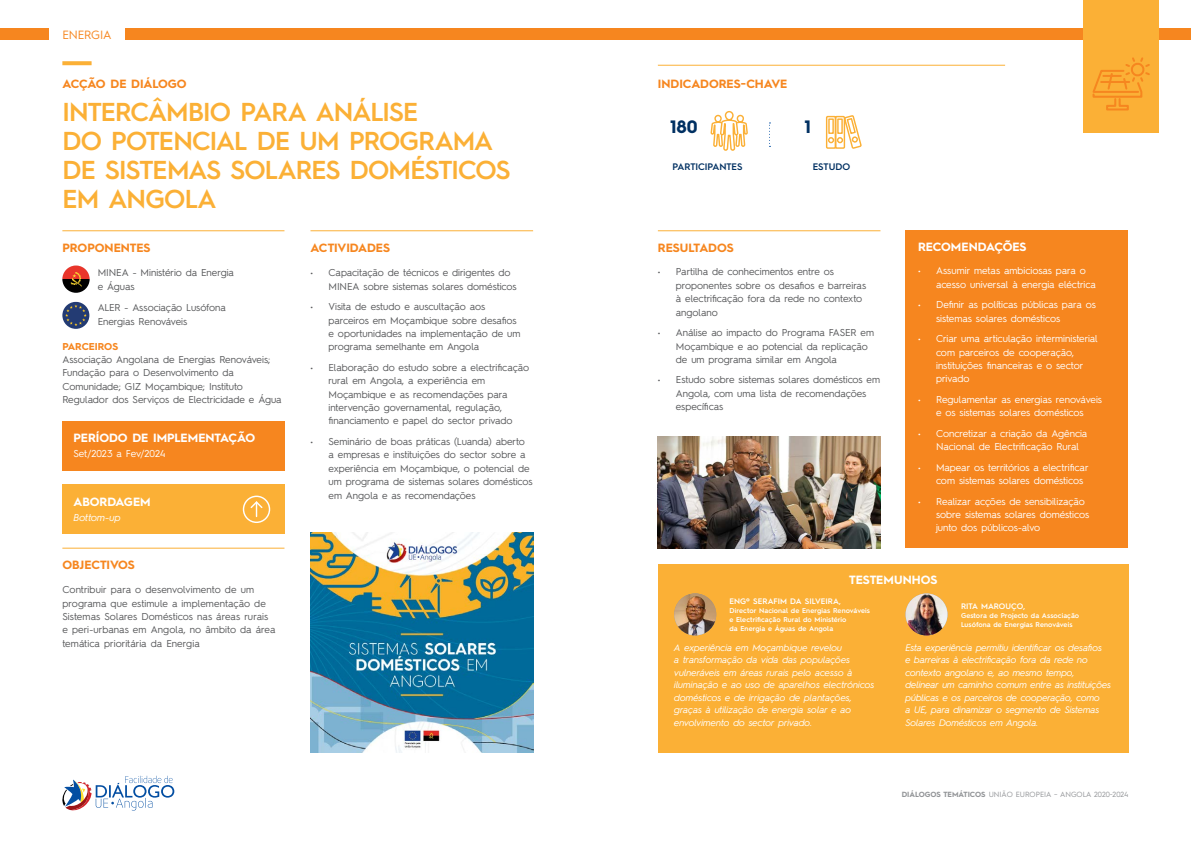
<style>
.page{position:relative;width:1191px;height:842px;background:#fff}
.page>*{position:absolute;margin:0;border:0;box-sizing:border-box;transform-origin:0 0}
.t1{font:600 26px/29px "Hurme Geometric Sans 2";letter-spacing:-.03em;color:#fbb036}
.t2{font:700 18px "Hurme Geometric Sans 2";color:#003062}
.t3{font:700 12px "Hurme Geometric Sans 2";letter-spacing:-.005em;color:#f6861f}
.t4{font:700 12px "Hurme Geometric Sans 2";letter-spacing:-.005em;color:#fff}
.t5{font:12px "Hurme Geometric Sans 2";letter-spacing:-.02em;color:#f6861f}
.t6{font:10px/13.4px "Hurme Geometric Sans 2";color:#58595b}
.t7{font:10px/13.4px "Hurme Geometric Sans 2";letter-spacing:-.005em;color:#fff}
.t8{font:italic 10px "Hurme Geometric Sans 2";color:#fff}
.t9{font:700 10px "Hurme Geometric Sans 2";letter-spacing:-.005em;color:#f6861f}
.t10{font:italic 9.5px/12.5px "Hurme Geometric Sans 2";letter-spacing:-.01em;color:#fff}
.t11{font:600 9.5px "Hurme Geometric Sans 2";letter-spacing:-.005em;color:#003062}
.t12{font:600 8px "Hurme Geometric Sans 2";letter-spacing:.005em;color:#fff}
.t13{font:7.5px "Hurme Geometric Sans 2";color:#939598}
.t14{font:600 7px/9px "Hurme Geometric Sans 2";letter-spacing:.01em;color:#fff}
.s1{font-weight:700}
</style>
<div class="page">
<svg style="left:62px;top:776px;width:112px;height:35px"></svg>
<div style="left:905px;top:230px;width:223px;height:318px;background:#f6861f"></div>
<hr style="left:658px;top:230px;width:222px;height:1px;background:#fbb036">
<div style="left:0;top:28px;width:1191px;height:12px;background:#f6861f"></div>
<hr style="left:62px;top:548px;width:222px;height:1px;background:#fbb036">
<hr style="left:310px;top:230px;width:223px;height:1px;background:#fbb036">
<svg style="left:62px;top:61px;width:30px;height:4px"></svg>
<div style="left:1083px;top:0;width:76px;height:132px;background:#fbb036"></div>
<hr style="left:658px;top:65px;width:347px;height:1px;background:#fbb036">
<div style="left:49px;top:23px;width:76px;height:25px;background:#fff"></div>
<hr style="left:62px;top:230px;width:222px;height:1px;background:#fbb036">
<svg style="left:62px;top:302px;width:27px;height:27px"></svg>
<svg style="left:65px;top:305px;width:22px;height:21px"></svg>
<svg style="left:62px;top:266px;width:28px;height:13px"></svg>
<svg style="left:62px;top:279px;width:28px;height:14px"></svg>
<svg style="left:71px;top:272px;width:11px;height:15px"></svg>
<div style="left:62px;top:421px;width:223px;height:50px;background:#f6861f"></div>
<div style="left:62px;top:484px;width:223px;height:50px;background:#fbb036"></div>
<svg style="left:769px;top:122px;width:1px;height:25px"></svg>
<svg style="left:1092px;top:57px;width:58px;height:54px"></svg>
<div style="left:658px;top:564px;width:470px;height:188px;background:#fbb036"></div>
<img style="left:674px;top:593px;width:42px;height:42px;border-radius:21px">
<img style="left:905px;top:593px;width:42px;height:42px;border-radius:21px">
<img style="left:658px;top:437px;width:222px;height:111px">
<img style="left:310px;top:532px;width:223px;height:220px">
<div style="left:243px;top:496px;width:27px;height:27px;border:1px solid #fff;border-radius:50%"></div>
<svg style="left:250px;top:501px;width:13px;height:15px"></svg>
<svg style="left:710px;top:111px;width:38px;height:40px"></svg>
<svg style="left:825px;top:115px;width:37px;height:34px"></svg>
<p class="t5" style="left:63px;top:26px;width:50px">ENERGIA</p>
<p class="t3" style="left:63px;top:75px;width:126px">ACÇÃO DE DIÁLOGO</p>
<h1 class="t1" style="left:62px;top:96px;width:449px">INTERCÂMBIO PARA ANÁLISE<br>DO POTENCIAL DE UM PROGRAMA<br>DE SISTEMAS SOLARES DOMÉSTICOS<br>EM ANGOLA</h1>
<p class="t3" style="left:63px;top:240px;width:89px">PROPONENTES</p>
<p class="t6" style="left:98px;top:265px;width:138px">MINEA - Ministério da Energia e Águas</p>
<p class="t6" style="left:98px;top:300px;width:130px">ALER - Associação Lusófona<br>Energias Renováveis</p>
<p class="t9" style="left:62px;top:339px;width:57px">PARCEIROS</p>
<p class="t6" style="left:62px;top:352px;width:221px">Associação Angolana de Energias Renováveis; Fundação para o Desenvolvimento da Comunidade; GIZ Moçambique; Instituto Regulador dos Serviços de Electricidade e Água</p>
<p class="t4" style="left:73px;top:430px;width:183px">PERÍODO DE IMPLEMENTAÇÃO</p>
<p class="t7" style="left:73px;top:447px;width:94px">Set/2023 a Fev/2024</p>
<p class="t4" style="left:73px;top:493px;width:79px">ABORDAGEM</p>
<p class="t8" style="left:73px;top:510px;width:49px">Bottom-up</p>
<p class="t3" style="left:62px;top:557px;width:74px">OBJECTIVOS</p>
<p class="t6" style="left:62px;top:582px;width:215px">Contribuir para o desenvolvimento de um programa que estimule a implementação de Sistemas Solares Domésticos nas áreas rurais e peri-urbanas em Angola, no âmbito da área temática prioritária da Energia</p>
<p class="t3" style="left:311px;top:240px;width:81px">ACTIVIDADES</p>
<p class="t6" style="left:328px;top:265px;width:190px;text-indent:-18px">• Capacitação de técnicos e dirigentes do<br>MINEA sobre sistemas solares domésticos</p>
<p class="t6" style="left:328px;top:299px;width:193px;text-indent:-18px">• Visita de estudo e auscultação aos parceiros em Moçambique sobre desafios e oportunidades na implementação de um programa semelhante em Angola</p>
<p class="t6" style="left:328px;top:360px;width:202px;text-indent:-18px">• Elaboração do estudo sobre a electrificação rural em Angola, a experiência em Moçambique e as recomendações para intervenção governamental, regulação, financiamento e papel do sector privado</p>
<p class="t6" style="left:328px;top:434px;width:206px;text-indent:-18px">• Seminário de boas práticas (Luanda) aberto a empresas e instituições do sector sobre a experiência em Moçambique, o potencial de um programa de sistemas solares domésticos em Angola e as recomendações</p>
<p class="t3" style="left:658px;top:75px;width:131px">INDICADORES-CHAVE</p>
<h2 class="t2" style="left:670px;top:114px;width:29px">180</h2>
<p class="t11" style="left:672px;top:160px;width:71px">PARTICIPANTES</p>
<h2 class="t2" style="left:804px;top:114px;width:8px">1</h2>
<p class="t11" style="left:812px;top:160px;width:39px">ESTUDO</p>
<p class="t3" style="left:658px;top:239px;width:77px">RESULTADOS</p>
<p class="t6" style="left:676px;top:265px;width:192px;text-indent:-18px">• Partilha de conhecimentos entre os proponentes sobre os desafios e barreiras à electrificação fora da rede no contexto angolano</p>
<p class="t6" style="left:676px;top:325px;width:200px;text-indent:-18px">• Análise ao impacto do Programa FASER em<br>Moçambique e ao potencial da replicação de um programa similar em Angola</p>
<p class="t6" style="left:676px;top:373px;width:206px;text-indent:-18px">• Estudo sobre sistemas solares domésticos em<br>Angola, com uma lista de recomendações específicas</p>
<p class="t4" style="left:918px;top:238px;width:110px">RECOMENDAÇÕES</p>
<p class="t7" style="left:936px;top:264px;width:161px;text-indent:-18px">• Assumir metas ambiciosas para o acesso universal à energia eléctrica</p>
<p class="t7" style="left:936px;top:297px;width:161px;text-indent:-18px">• Definir as políticas públicas para os sistemas solares domésticos</p>
<p class="t7" style="left:936px;top:331px;width:163px;text-indent:-18px">• Criar uma articulação interministerial com parceiros de cooperação, instituições financeiras e o sector privado</p>
<p class="t7" style="left:918px;top:392px;width:185px;text-align:center">• Regulamentar as energias renováveis e os sistemas solares domésticos</p>
<p class="t7" style="left:936px;top:426px;width:153px;text-indent:-18px">• Concretizar a criação da Agência<br>Nacional de Electrificação Rural</p>
<p class="t7" style="left:936px;top:460px;width:154px;text-indent:-18px">• Mapear os territórios a electrificar com sistemas solares domésticos</p>
<p class="t7" style="left:936px;top:494px;width:155px;text-indent:-18px">• Realizar acções de sensibilização sobre sistemas solares domésticos junto dos públicos-alvo</p>
<p class="t4" style="left:849px;top:571px;width:90px">TESTEMUNHOS</p>
<p class="t12" style="left:729px;top:596px;width:113px">ENGº SERAFIM DA SILVEIRA,</p>
<p class="t14" style="left:729px;top:606px;width:142px">Director Nacional de Energias Renováveis e Electrificação Rural do Ministério<br>da Energia e Águas de Angola</p>
<p class="t12" style="left:961px;top:600px;width:66px">RITA MAROUÇO,</p>
<p class="t14" style="left:961px;top:610px;width:120px">Gestora de Projecto da Associação<br>Lusófona de Energias Renováveis</p>
<p class="t10" style="left:674px;top:641px;width:202px">A experiência em Moçambique revelou<br>a transformação da vida das populações vulneráveis em áreas rurais pelo acesso à iluminação e ao uso de aparelhos electrónicos domésticos e de irrigação de plantações, graças à utilização de energia solar e ao envolvimento do sector privado.</p>
<p class="t10" style="left:905px;top:641px;width:207px">Esta experiência permitiu identificar os desafios<br>e barreiras à electrificação fora da rede no contexto angolano e, ao mesmo tempo,<br>delinear um caminho comum entre as instituições públicas e os parceiros de cooperação, como<br>a UE, para dinamizar o segmento de Sistemas Solares Domésticos em Angola.</p>
<p class="t13" style="left:901px;top:789px;width:228px"><span class="s1">DIÁLOGOS TEMÁTICOS</span> UNIÃO EUROPEIA – ANGOLA 2020-2024</p>
</div>
